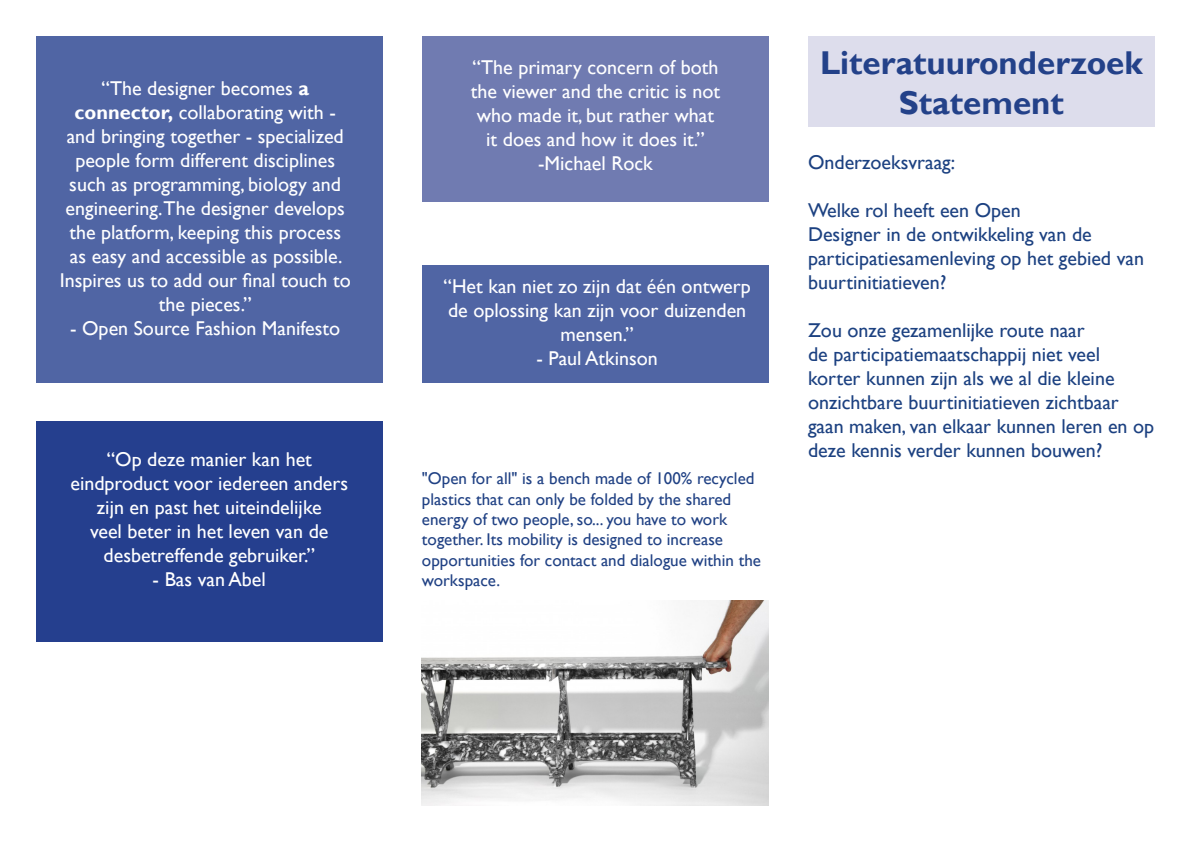
<style>
.page{position:relative;width:1191px;height:842px;background:#fff}
.page>*{position:absolute;margin:0;border:0;box-sizing:border-box;transform-origin:0 0}
.t1{font:700 33px "Gill Sans";color:#234189}
.t2{font:20px/24px "Gill Sans";color:#fff;text-align:center}
.t3{font:20px/24px "Gill Sans";color:#1c4181}
.t4{font:17px/20.4px "Gill Sans";color:#204184}
.s1{font-weight:700}
</style>
<div class="page">
<div style="left:36px;top:421px;width:346px;height:220px;background:#253f8e"></div>
<div style="left:808px;top:36px;width:346px;height:90px;background:#ddddec"></div>
<img style="left:422px;top:600px;width:346px;height:206px">
<div style="left:36px;top:36px;width:346px;height:347px;background:#5065a4"></div>
<div style="left:422px;top:36px;width:346px;height:165px;background:#707bb1"></div>
<div style="left:422px;top:266px;width:346px;height:117px;background:#5065a4"></div>
<p class="t2" style="left:60px;top:77px;width:292px">“The designer becomes <span class="s1">a connector,</span> collaborating with - and bringing together - specialized people form different disciplines such as programming, biology and engineering.The designer develops the platform, keeping this process as easy and accessible as possible.<br>Inspires us to add our final touch to the pieces.”</p>
<p class="t2" style="left:70px;top:317px;width:272px">- Open Source Fashion Manifesto</p>
<p class="t2" style="left:70px;top:448px;width:279px">“Op deze manier kan het eindproduct voor iedereen anders zijn en past het uiteindelijke<br>veel beter in het leven van de desbetreffende gebruiker.”</p>
<p class="t2" style="left:153px;top:568px;width:115px">- Bas van Abel</p>
<p class="t2" style="left:471px;top:56px;width:251px">“The primary concern of both the viewer and the critic is not who made it, but rather what it does and how it does it.” -Michael Rock</p>
<p class="t2" style="left:443px;top:274px;width:309px">“Het kan niet zo zijn dat één ontwerp de oplossing kan zijn voor duizenden mensen.”</p>
<p class="t2" style="left:536px;top:346px;width:123px">- Paul Atkinson</p>
<p class="t4" style="left:422px;top:469px;width:340px">"Open for all" is a bench made of 100% recycled plastics that can only be folded by the shared energy of two people, so... you have to work together. Its mobility is designed to increase opportunities for contact and dialogue within the workspace.</p>
<p class="t1" style="left:820px;top:43px;width:324px">Literatuuronderzoek</p>
<p class="t1" style="left:899px;top:83px;width:166px">Statement</p>
<p class="t3" style="left:808px;top:151px;width:149px">Onderzoeksvraag:</p>
<p class="t3" style="left:808px;top:199px;width:337px">Welke rol heeft een Open<br>Designer in de ontwikkeling van de participatiesamenleving op het gebied van buurtinitiatieven?</p>
<p class="t3" style="left:808px;top:319px;width:348px">Zou onze gezamenlijke route naar<br>de participatiemaatschappij niet veel korter kunnen zijn als we al die kleine onzichtbare buurtinitiatieven zichtbaar gaan maken, van elkaar kunnen leren en op deze kennis verder kunnen bouwen?</p>
</div>
